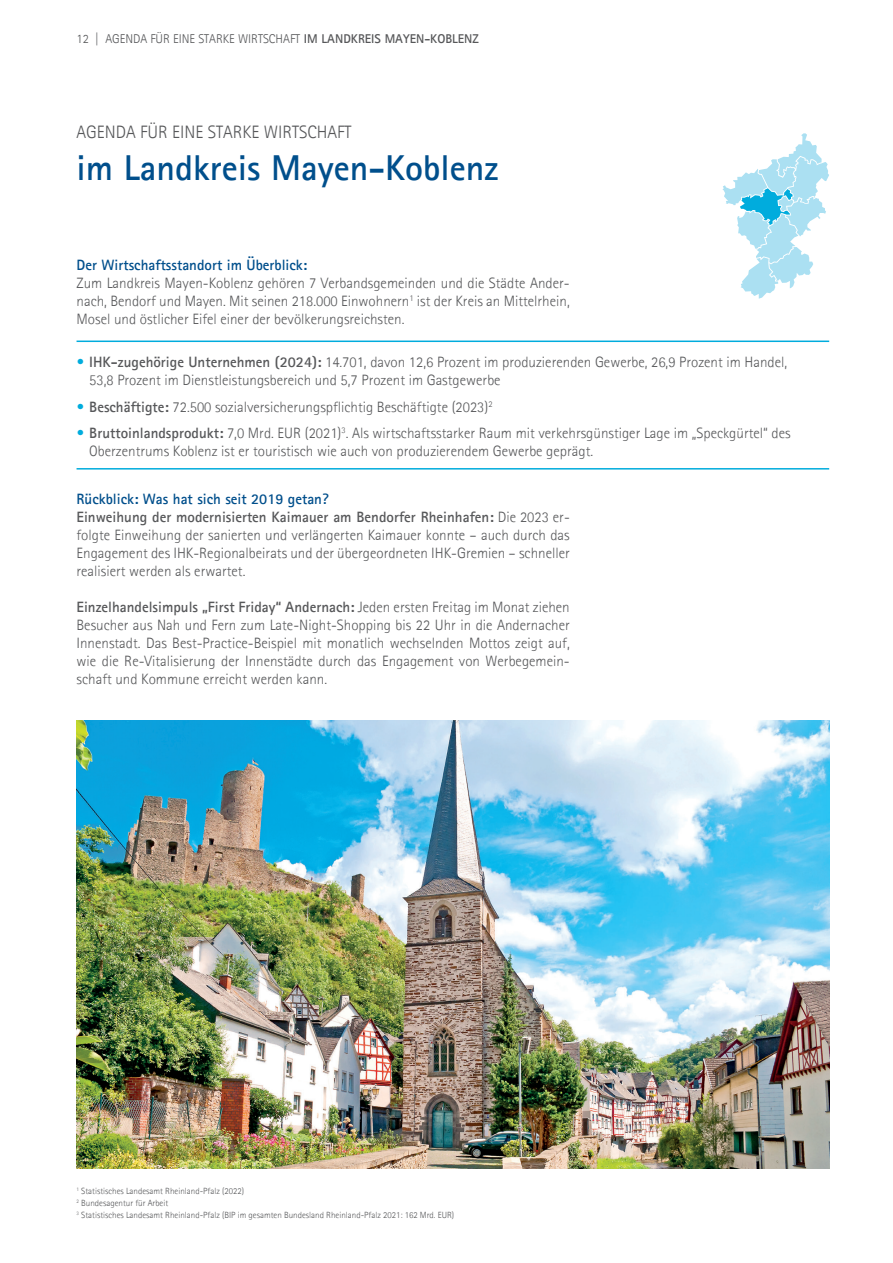
<style>
.page{position:relative;width:893px;height:1263px;background:#fff}
.page>*{position:absolute;margin:0;border:0;box-sizing:border-box;transform-origin:0 0}
.t1{font:700 36px "Agfa Rotis Sans Serif";color:#004f8c}
.t2{font:300 18px "Agfa Rotis Sans Serif";color:#57585a}
.t3{font:300 15px/18px "Agfa Rotis Sans Serif";color:#57585a}
.t4{font:700 15px "Agfa Rotis Sans Serif";color:#004f8c}
.t5{font:300 12.75px "Agfa Rotis Sans Serif";color:#57585a}
.t6{font:300 9px/12px "Agfa Rotis Sans Serif";color:#57585a}
.s1{font-weight:700}
.s2{font-weight:700;color:#00acdd}
.s3{font-weight:700;color:#004f8c}
</style>
<div class="page">
<hr style="left:77px;top:340px;width:752px;height:2px;background:#00acdd">
<hr style="left:77px;top:468px;width:752px;height:1px;background:#00acdd">
<svg style="left:722px;top:133px;width:107px;height:166px"></svg>
<img style="left:77px;top:720px;width:752px;height:448px">
<p class="t5" style="left:77px;top:31px;width:404px">12 | AGENDA FÜR EINE STARKE WIRTSCHAFT <span class="s1">IM LANDKREIS MAYEN-KOBLENZ</span></p>
<p class="t2" style="left:77px;top:122px;width:277px">AGENDA FÜR EINE STARKE WIRTSCHAFT</p>
<h1 class="t1" style="left:77px;top:146px;width:423px">im Landkreis Mayen-Koblenz</h1>
<p class="t4" style="left:77px;top:255px;width:232px">Der Wirtschaftsstandort im Überblick:</p>
<p class="t3" style="left:77px;top:274px;width:495px;text-align:justify">Zum Landkreis Mayen-Koblenz gehören 7 Verbandsgemeinden und die Städte Ander&shy;nach, Bendorf und Mayen. Mit seinen 218.000 Einwohnern<sup>1</sup> ist der Kreis an Mittelrhein, Mosel und östlicher Eifel einer der bevölkerungsreichsten.</p>
<p class="t3" style="left:89px;top:353px;width:699px;text-indent:-13px"><span class="s2">•</span> <span class="s1">IHK-zugehörige Unternehmen (2024):</span> 14.701, davon 12,6 Prozent im produzierenden Gewerbe, 26,9 Prozent im Handel,<br>53,8 Prozent im Dienstleistungsbereich und 5,7 Prozent im Gastgewerbe</p>
<p class="t3" style="left:77px;top:397px;width:417px"><span class="s2">•</span> <span class="s1">Beschäftigte:</span> 72.500 sozialversicherungspflichtig Beschäftigte (2023)<sup>2</sup></p>
<p class="t3" style="left:89px;top:424px;width:703px;text-indent:-13px"><span class="s2">•</span> <span class="s1">Bruttoinlandsprodukt:</span> 7,0 Mrd. EUR (2021)<sup>3</sup>. Als wirtschaftsstarker Raum mit verkehrsgünstiger Lage im „Speckgürtel“ des<br>Oberzentrums Koblenz ist er touristisch wie auch von produzierendem Gewerbe geprägt.</p>
<p class="t3" style="left:77px;top:490px;width:495px"><span class="s3">Rückblick: Was hat sich seit 2019 getan?<br></span><span class="s1">Einweihung der modernisierten Kaimauer am Bendorfer Rheinhafen:</span> Die 2023 er&shy;folgte Einweihung der sanierten und verlängerten Kaimauer konnte – auch durch das Engagement des IHK-Regionalbeirats und der übergeordneten IHK-Gremien – schneller realisiert werden als erwartet.</p>
<p class="t3" style="left:77px;top:598px;width:495px;text-align:justify"><span class="s1">Einzelhandelsimpuls „First Friday“ Andernach:</span> Jeden ersten Freitag im Monat ziehen Besucher aus Nah und Fern zum Late-Night-Shopping bis 22 Uhr in die Andernacher Innenstadt. Das Best-Practice-Beispiel mit monatlich wechselnden Mottos zeigt auf, wie die Re-Vitalisierung der Innenstädte durch das Engagement von Werbegemein&shy;schaft und Kommune erreicht werden kann.</p>
<p class="t6" style="left:77px;top:1185px;width:379px"><sup>1</sup> Statistisches Landesamt Rheinland-Pfalz (2022)<br><sup>2</sup> Bundesagentur für Arbeit<br><sup>3</sup> Statistisches Landesamt Rheinland-Pfalz (BIP im gesamten Bundesland Rheinland-Pfalz 2021: 162 Mrd. EUR)</p>
</div>
